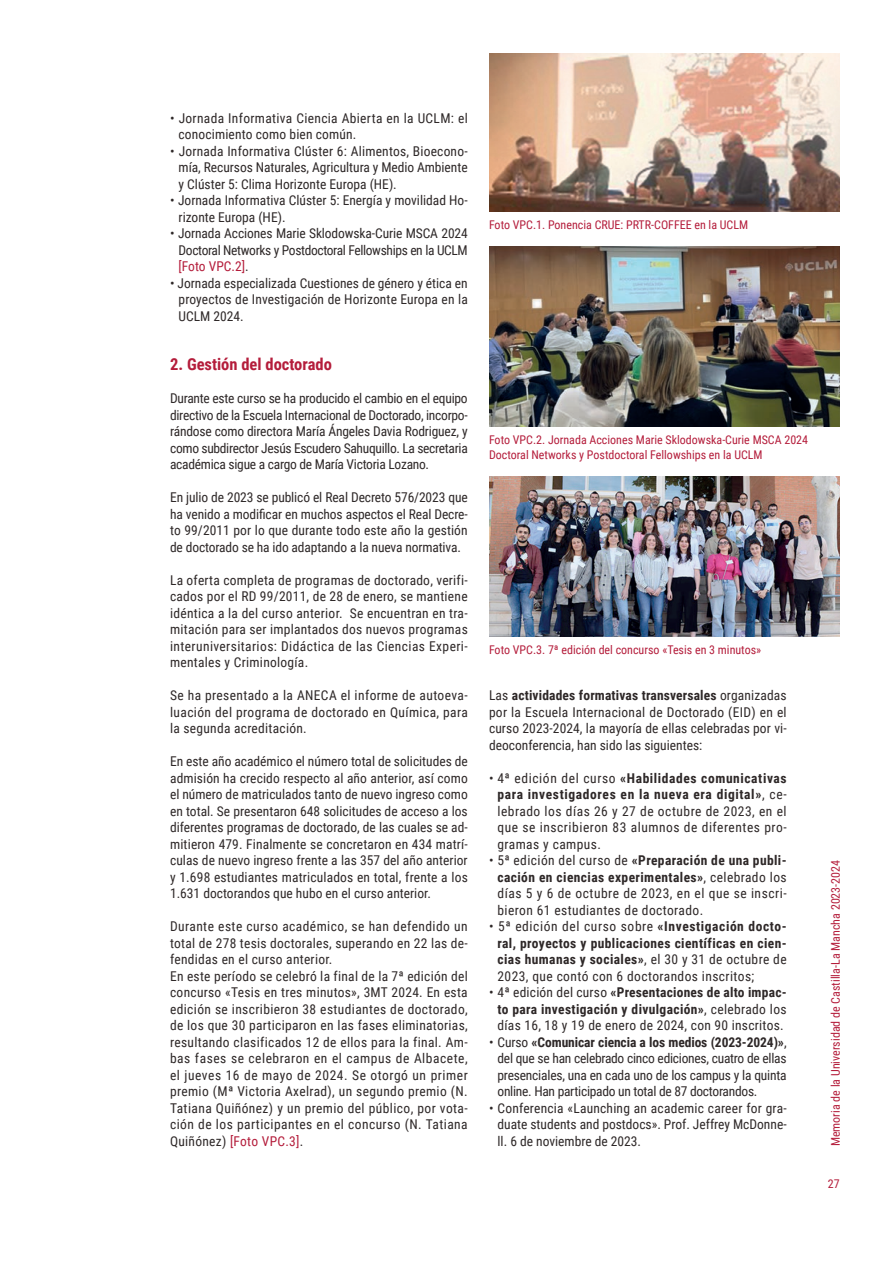
<style>
.page{position:relative;width:893px;height:1263px;background:#fff}
.page>*{position:absolute;margin:0;border:0;box-sizing:border-box;transform-origin:0 0}
.txt_corrido{font:700 16.5px "Roboto Condensed";color:#b41d3b}
.txt_corrido-2{font:13.5px/16.5px "Roboto Condensed";letter-spacing:.005em;color:#2e2828;text-align:justify}
.txt_corrido-3{font:700 13.5px/16.5px "Roboto Condensed";letter-spacing:.03em;color:#2e2828;text-align:justify}
.txt_corrido-4{font:13.5px/16.5px "Roboto Condensed";letter-spacing:.025em;color:#2e2828}
.txt_corrido-5{font:12px "Roboto Condensed";color:#b41d3b}
.s1{color:#b41d3b}
.s2{font-weight:700}
.s3{font-weight:400}
</style>
<div class="page">
<img style="left:489px;top:53px;width:351px;height:158px">
<img style="left:489px;top:246px;width:351px;height:180px">
<img style="left:489px;top:476px;width:351px;height:161px">
<p class="txt_corrido-4" style="left:179px;top:109px;width:291px;text-indent:-9px">• Jornada Informativa Ciencia Abierta en la UCLM: el conocimiento como bien común.</p>
<p class="txt_corrido-2" style="left:179px;top:142px;width:291px;text-indent:-9px">• Jornada Informativa Clúster 6: Alimentos, Bioecono&shy;mía, Recursos Naturales, Agricultura y Medio Ambiente y Clúster 5: Clima Horizonte Europa (HE).</p>
<p class="txt_corrido-2" style="left:179px;top:192px;width:291px;text-indent:-9px">• Jornada Informativa Clúster 5: Energía y movilidad Ho&shy;rizonte Europa (HE).</p>
<p class="txt_corrido-2" style="left:179px;top:225px;width:291px;text-indent:-9px">• Jornada Acciones Marie Sklodowska-Curie MSCA 2024<br>Doctoral Networks y Postdoctoral Fellowships en la UCLM <span class="s1">[Foto VPC.2]</span>.</p>
<p class="txt_corrido-2" style="left:179px;top:274px;width:291px;text-indent:-9px">• Jornada especializada Cuestiones de género y ética en proyectos de Investigación de Horizonte Europa en la UCLM 2024.</p>
<p class="txt_corrido" style="left:170px;top:353px;width:163px">2. Gestión del doctorado</p>
<p class="txt_corrido-2" style="left:170px;top:390px;width:299px">Durante este curso se ha producido el cambio en el equipo directivo de la Escuela Internacional de Doctorado, incorpo&shy;rándose como directora María Ángeles Davia Rodriguez, y como subdirector Jesús Escudero Sahuquillo. La secretaria académica sigue a cargo de María Victoria Lozano.</p>
<p class="txt_corrido-2" style="left:170px;top:489px;width:299px">En julio de 2023 se publicó el Real Decreto 576/2023 que ha venido a modificar en muchos aspectos el Real Decre&shy;to 99/2011 por lo que durante todo este año la gestión de doctorado se ha ido adaptando a la nueva normativa.</p>
<p class="txt_corrido-2" style="left:170px;top:571px;width:299px">La oferta completa de programas de doctorado, verifi&shy;cados por el RD 99/2011, de 28 de enero, se mantiene idéntica a la del curso anterior. Se encuentran en tra&shy;mitación para ser implantados dos nuevos programas interuniversitarios: Didáctica de las Ciencias Experi&shy;mentales y Criminología.</p>
<p class="txt_corrido-2" style="left:170px;top:687px;width:299px">Se ha presentado a la ANECA el informe de autoeva&shy;luación del programa de doctorado en Química, para la segunda acreditación.</p>
<p class="txt_corrido-2" style="left:170px;top:753px;width:299px">En este año académico el número total de solicitudes de admisión ha crecido respecto al año anterior, así como el número de matriculados tanto de nuevo ingreso como en total. Se presentaron 648 solicitudes de acceso a los diferentes programas de doctorado, de las cuales se ad&shy;mitieron 479. Finalmente se concretaron en 434 matrí&shy;culas de nuevo ingreso frente a las 357 del año anterior y 1.698 estudiantes matriculados en total, frente a los 1.631 doctorandos que hubo en el curso anterior.</p>
<p class="txt_corrido-2" style="left:170px;top:918px;width:299px">Durante este curso académico, se han defendido un total de 278 tesis doctorales, superando en 22 las de&shy;fendidas en el curso anterior.</p>
<p class="txt_corrido-2" style="left:170px;top:967px;width:299px">En este período se celebró la final de la 7ª edición del concurso «Tesis en tres minutos», 3MT 2024. En esta edición se inscribieron 38 estudiantes de doctorado, de los que 30 participaron en las fases eliminatorias, resultando clasificados 12 de ellos para la final. Am&shy;bas fases se celebraron en el campus de Albacete, el jueves 16 de mayo de 2024. Se otorgó un primer premio (Mª Victoria Axelrad), un segundo premio (N.<br>Tatiana Quiñónez) y un premio del público, por vota&shy;ción de los participantes en el concurso (N. Tatiana Quiñónez) <span class="s1">[Foto VPC.3]</span>.</p>
<p class="txt_corrido-5" style="left:489px;top:216px;width:261px">Foto VPC.1. Ponencia CRUE: PRTR-COFFEE en la UCLM</p>
<p class="txt_corrido-5" style="left:489px;top:431px;width:321px">Foto VPC.2. Jornada Acciones Marie Sklodowska-Curie MSCA 2024</p>
<p class="txt_corrido-5" style="left:489px;top:446px;width:275px">Doctoral Networks y Postdoctoral Fellowships en la UCLM</p>
<p class="txt_corrido-5" style="left:489px;top:641px;width:274px">Foto VPC.3. 7ª edición del concurso «Tesis en 3 minutos»</p>
<p class="txt_corrido-2" style="left:489px;top:687px;width:299px">Las <span class="s2">actividades formativas transversales</span> organizadas por la Escuela Internacional de Doctorado (EID) en el curso 2023-2024, la mayoría de ellas celebradas por vi&shy;deoconferencia, han sido las siguientes:</p>
<p class="txt_corrido-2" style="left:497px;top:769px;width:291px;text-indent:-9px">• 4ª edición del curso <span class="s2">«Habilidades comunicativas para investigadores en la nueva era digital»</span>, ce&shy;lebrado los días 26 y 27 de octubre de 2023, en el que se inscribieron 83 alumnos de diferentes pro&shy;gramas y campus.</p>
<p class="txt_corrido-2" style="left:497px;top:852px;width:291px;text-indent:-9px">• 5ª edición del curso de <span class="s2">«Preparación de una publi&shy;cación en ciencias experimentales»</span>, celebrado los días 5 y 6 de octubre de 2023, en el que se inscri&shy;bieron 61 estudiantes de doctorado.</p>
<p class="txt_corrido-3" style="left:497px;top:918px;width:291px;text-indent:-9px"><span class="s3">• 5ª edición del curso sobre</span> «Investigación docto&shy;ral, proyectos y publicaciones científicas en cien&shy;cias humanas y sociales»<span class="s3">, el 30 y 31 de octubre de 2023, que contó con 6 doctorandos inscritos;</span></p>
<p class="txt_corrido-2" style="left:497px;top:984px;width:291px;text-indent:-8px">• 4ª edición del curso <span class="s2">«Presentaciones de alto impac&shy;to para investigación y divulgación»</span>, celebrado los días 16, 18 y 19 de enero de 2024, con 90 inscritos.</p>
<p class="txt_corrido-2" style="left:497px;top:1033px;width:291px;text-indent:-9px">• Curso <span class="s2">«Comunicar ciencia a los medios (2023-2024)»</span>, del que se han celebrado cinco ediciones, cuatro de ellas presenciales, una en cada uno de los campus y la quinta online. Han participado un total de 87 doctorandos.</p>
<p class="txt_corrido-2" style="left:497px;top:1099px;width:291px;text-indent:-9px">• Conferencia «Launching an academic career for gra&shy;duate students and postdocs». Prof. Jeffrey McDonne&shy;ll. 6 de noviembre de 2023.</p>
<p class="txt_corrido-5" style="left:827px;top:1146px;width:288px;rotate:-90deg">Memoria de la Universidad de Castilla-La Mancha 2023-2024</p>
<p class="txt_corrido-5" style="left:828px;top:1175px;width:13px">27</p>
</div>
